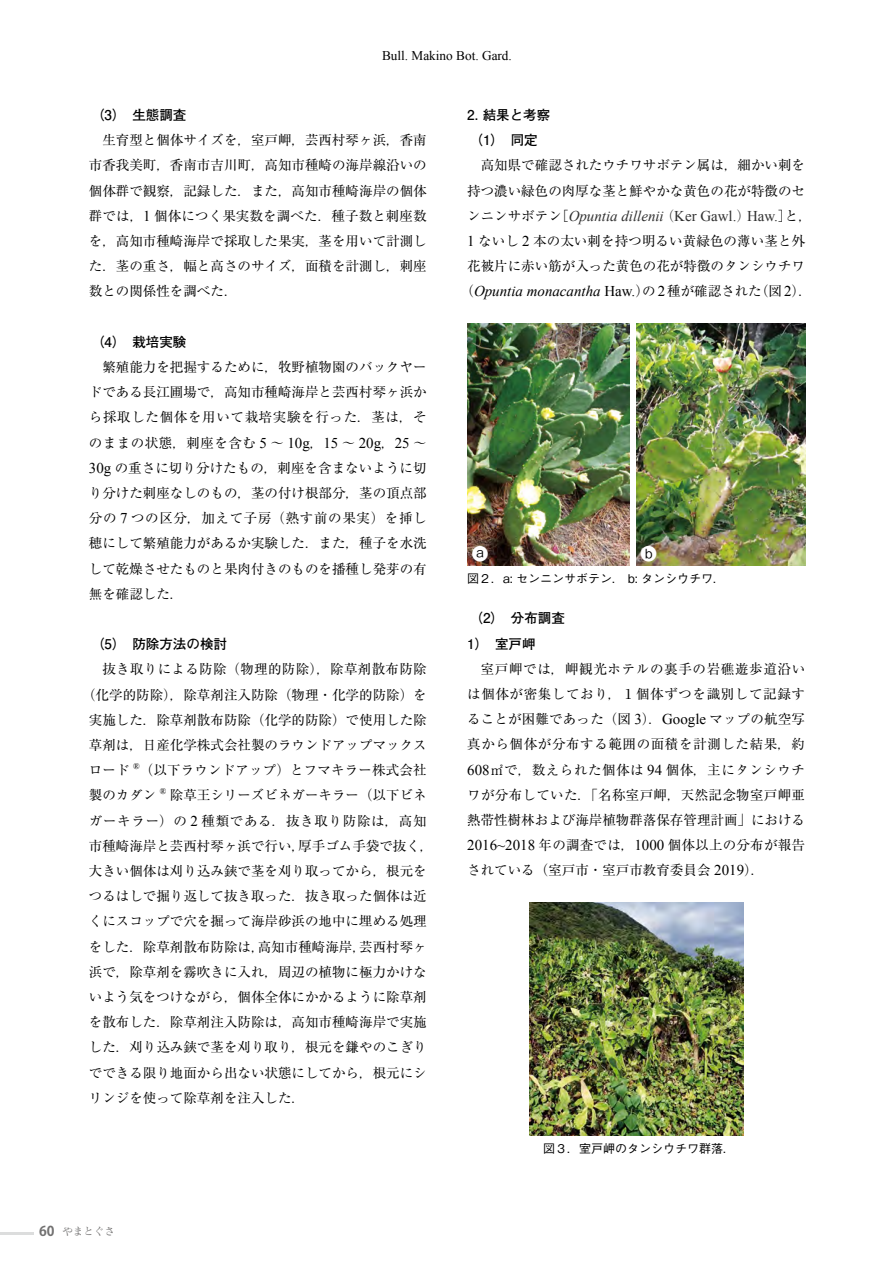
<style>
.page{position:relative;width:894px;height:1263px;background:#fff}
.page>*{position:absolute;margin:0;border:0;box-sizing:border-box;transform-origin:0 0}
.t1{font:500 16.5px "Gothic BBB Pro";color:#fff}
.t2{font:italic 15px "Times New Roman";color:#303030}
.t3{font:italic 15px "Times New Roman";color:#000}
.t4{font:13.5px/25.2px "Ryumin Pr 6 N";color:#000;text-align:justify}
.t5{font:700 13.5px/25.2px "Futo Go B101 Pr 6 N";color:#000}
.t6{font:13.5px "Ryumin Pr 6 N";letter-spacing:.025em;color:#000}
.t7{font:13.2px "Times New Roman";color:#000}
.t8{font:500 12px "Gothic BBB Pro";color:#000}
.t9{font:10.5px "Matisse Pro M";color:#727171}
.t10{font:8.7px "Times New Roman";color:#000}
.s1{font-family:"Times New Roman";font-size:15px}
.s2{font-family:"Koz Go Pro";font-weight:700;font-size:13.5px}
.s3{font-family:"Ryumin Pr 6 N";font-style:normal;font-size:13.5px;color:#000}
.s4{font-family:"Ryumin Pr 6 N";font-style:normal;font-size:13.5px}
.s5{font-style:normal}
</style>
<div class="page">
<hr style="left:0;top:1232px;width:34px;height:3px;background:#dcdddd">
<img style="left:636px;top:324px;width:168px;height:242px">
<img style="left:467px;top:324px;width:162px;height:242px">
<div style="left:476px;top:548px;width:8px;height:11px;background:#000"></div>
<div style="left:644px;top:548px;width:8px;height:11px;background:#000"></div>
<img style="left:529px;top:903px;width:213px;height:232px">
<p class="t7" style="left:382px;top:47px;width:131px">Bull. Makino Bot. Gard.</p>
<p class="t5" style="left:91px;top:102px;width:97px">（3）　生態調査</p>
<p class="t4" style="left:89px;top:127px;width:339px;text-indent:13px">生育型と個体サイズを，室戸岬，芸西村琴ヶ浜，香南市香我美町，香南市吉川町，高知市種崎の海岸線沿いの個体群で観察，記録した．また，高知市種崎海岸の個体群では，<span class="s1">1</span> 個体につく果実数を調べた．種子数と刺座数を，高知市種崎海岸で採取した果実，茎を用いて計測した．茎の重さ，幅と高さのサイズ，面積を計測し，刺座数との関係性を調べた．</p>
<p class="t5" style="left:91px;top:329px;width:97px">（4）　栽培実験</p>
<p class="t4" style="left:89px;top:354px;width:339px;text-indent:14px">繁殖能力を把握するために，牧野植物園のバックヤードである長江圃場で，高知市種崎海岸と芸西村琴ヶ浜から採取した個体を用いて栽培実験を行った．茎は，そのままの状態，刺座を含む <span class="s1">5</span> ～ <span class="s1">10g</span>，<span class="s1">15</span> ～ <span class="s1">20g</span>，<span class="s1">25</span> ～<span class="s1">30g</span> の重さに切り分けたもの，刺座を含まないように切り分けた刺座なしのもの，茎の付け根部分，茎の頂点部分の <span class="s1">7</span> つの区分，加えて子房（熟す前の果実）を挿し穂にして繁殖能力があるか実験した．また，種子を水洗して乾燥させたものと果肉付きのものを播種し発芽の有無を確認した．</p>
<p class="t5" style="left:91px;top:631px;width:137px">（5）　防除方法の検討</p>
<p class="t6" style="left:102px;top:659px;width:326px">抜き取りによる防除（物理的防除），除草剤散布防除</p>
<p class="t4" style="left:82px;top:681px;width:346px">（化学的防除），除草剤注入防除（物理・化学的防除）を</p>
<p class="t4" style="left:89px;top:706px;width:339px">実施した．除草剤散布防除（化学的防除）で使用した除</p>
<p class="t4" style="left:89px;top:732px;width:339px">草剤は，日産化学株式会社製のラウンドアップマックス</p>
<p class="t4" style="left:89px;top:757px;width:42px">ロード</p>
<p class="t10" style="left:133px;top:760px;width:8px">®</p>
<p class="t4" style="left:89px;top:757px;width:339px;text-indent:51px">（以下ラウンドアップ）とフマキラー株式会社製のカダン</p>
<p class="t10" style="left:160px;top:785px;width:8px">®</p>
<p class="t4" style="left:89px;top:782px;width:346px;text-align:left;text-indent:81px">除草王シリーズビネガーキラー（以下ビネガーキラー）の <span class="s1">2</span> 種類である．抜き取り防除は，高知市種崎海岸と芸西村琴ヶ浜で行い，厚手ゴム手袋で抜く，大きい個体は刈り込み鋏で茎を刈り取ってから，根元をつるはしで掘り返して抜き取った．抜き取った個体は近くにスコップで穴を掘って海岸砂浜の地中に埋める処理をした．除草剤散布防除は，高知市種崎海岸，芸西村琴ヶ浜で，除草剤を霧吹きに入れ，周辺の植物に極力かけないよう気をつけながら，個体全体にかかるように除草剤を散布した．除草剤注入防除は，高知市種崎海岸で実施した．刈り込み鋏で茎を刈り取り，根元を鎌やのこぎりでできる限り地面から出ない状態にしてから，根元にシリンジを使って除草剤を注入した．</p>
<p class="t9" style="left:39px;top:1224px;width:77px"><span class="s2">60</span> やまとぐさ</p>
<p class="t5" style="left:467px;top:102px;width:84px">2. 結果と考察（1）　同定</p>
<p class="t4" style="left:467px;top:152px;width:339px;text-align:right">高知県で確認されたウチワサボテン属は，細かい刺を持つ濃い緑色の肉厚な茎と鮮やかな黄色の花が特徴のセ</p>
<p class="t2" style="left:467px;top:205px;width:346px"><span class="s3">ンニンサボテン［</span>Opuntia dillenii<span class="s4">（</span><span class="s5">Ker Gawl.</span><span class="s4">）</span><span class="s5">Haw.</span><span class="s3">］と，</span></p>
<p class="t4" style="left:467px;top:228px;width:339px"><span class="s1">1</span> ないし <span class="s1">2</span> 本の太い刺を持つ明るい黄緑色の薄い茎と外花被片に赤い筋が入った黄色の花が特徴のタンシウチワ</p>
<p class="t3" style="left:460px;top:281px;width:352px"><span class="s4">（</span>Opuntia monacantha <span class="s5">Haw.</span><span class="s4">）の</span><span class="s5">2</span><span class="s4">種が確認された（図</span><span class="s5">2</span><span class="s4">）．</span></p>
<p class="t1" style="left:471px;top:540px;width:18px">a</p>
<p class="t1" style="left:640px;top:540px;width:18px">b</p>
<p class="t8" style="left:467px;top:569px;width:259px">図２．a: センニンサボテン． b: タンシウチワ．</p>
<p class="t5" style="left:467px;top:605px;width:99px">（2）　分布調査<br>1）　室戸岬</p>
<p class="t4" style="left:467px;top:655px;width:339px;text-indent:14px">室戸岬では，岬観光ホテルの裏手の岩礁遊歩道沿いは個体が密集しており，１個体ずつを識別して記録することが困難であった（図 <span class="s1">3</span>）．<span class="s1">Google</span> マップの航空写真から個体が分布する範囲の面積を計測した結果，約<span class="s1">608</span>㎡で，数えられた個体は <span class="s1">94</span> 個体，主にタンシウチワが分布していた．「名称室戸岬，天然記念物室戸岬亜熱帯性樹林および海岸植物群落保存管理計画」における<span class="s1">2016~2018</span> 年の調査では，<span class="s1">1000</span> 個体以上の分布が報告されている（室戸市・室戸市教育委員会 <span class="s1">2019</span>）．</p>
<p class="t8" style="left:543px;top:1139px;width:193px">図３．室戸岬のタンシウチワ群落．</p>
</div>
